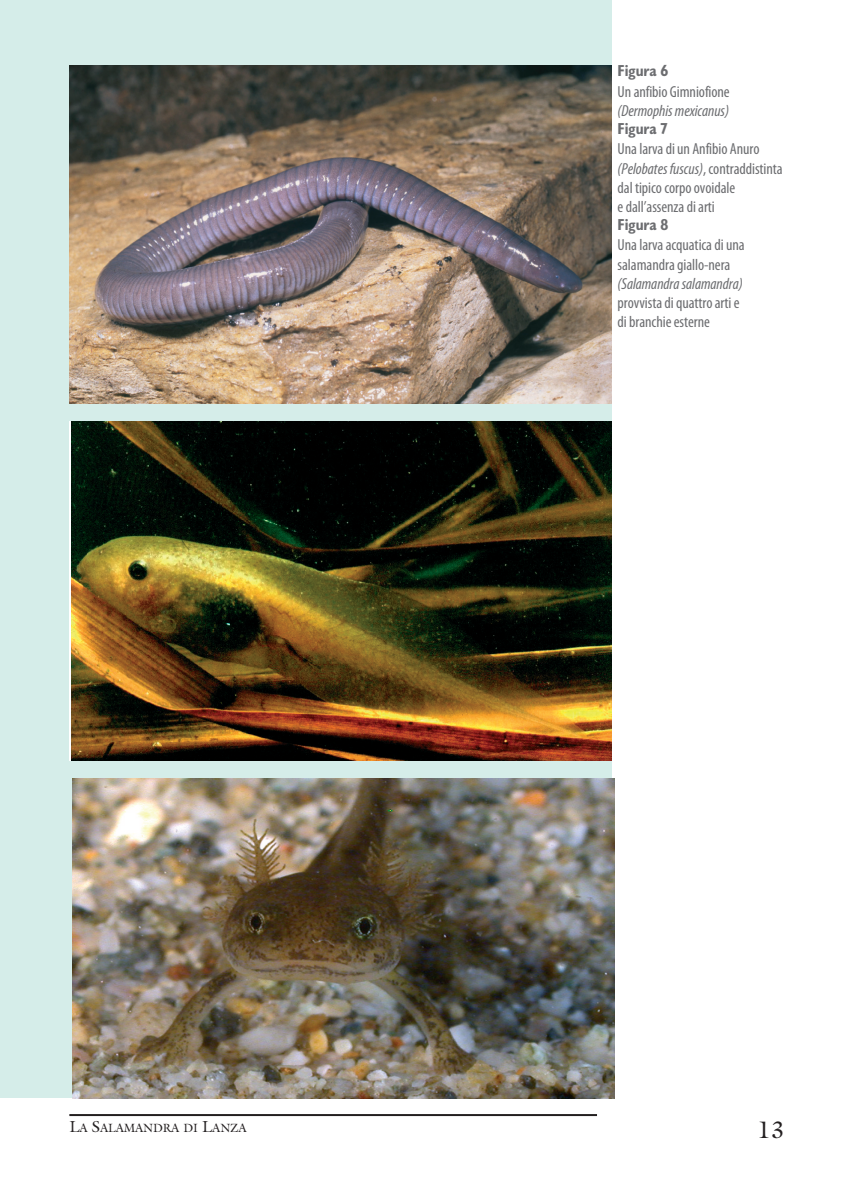
<style>
.page{position:relative;width:852px;height:1189px;background:#fff}
.page>*{position:absolute;margin:0;border:0;box-sizing:border-box;transform-origin:0 0}
.t1{font:24px "Galliard";color:#231f20}
.t2{font:condensed 16px/19.2px "Myriad Pro";letter-spacing:-.005em;color:#6c6d70}
.t3{font:12px "Galliard";letter-spacing:-.01em;color:#231f20}
.s1{font-family:"Humanist 521 BT";font-weight:700}
.s2{font-style:italic}
.s3{font-size:16px}
</style>
<div class="page">
<img style="left:0;top:0;width:615px;height:1117px">
<p class="t2" style="left:617px;top:63px;width:114px"><span class="s1">Figura 6<br></span>Un anfibio Gimniofione <span class="s2">(Dermophis mexicanus)<br></span><span class="s1">Figura 7</span></p>
<p class="t2" style="left:617px;top:141px;width:166px">Una larva di un Anfibio Anuro <span class="s2">(Pelobates fuscus)</span>, contraddistinta dal tipico corpo ovoidale<br>e dall’assenza di arti<br><span class="s1">Figura 8</span></p>
<p class="t2" style="left:617px;top:237px;width:128px">Una larva acquatica di una salamandra giallo-nera <span class="s2">(Salamandra salamandra) </span>provvista di quattro arti e di branchie esterne</p>
<p class="t3" style="left:69px;top:1123px;width:179px"><span class="s3">L</span>A <span class="s3">S</span>ALAMANDRA DI <span class="s3">L</span>ANZA</p>
<p class="t1" style="left:757px;top:1120px;width:28px">13</p>
</div>
